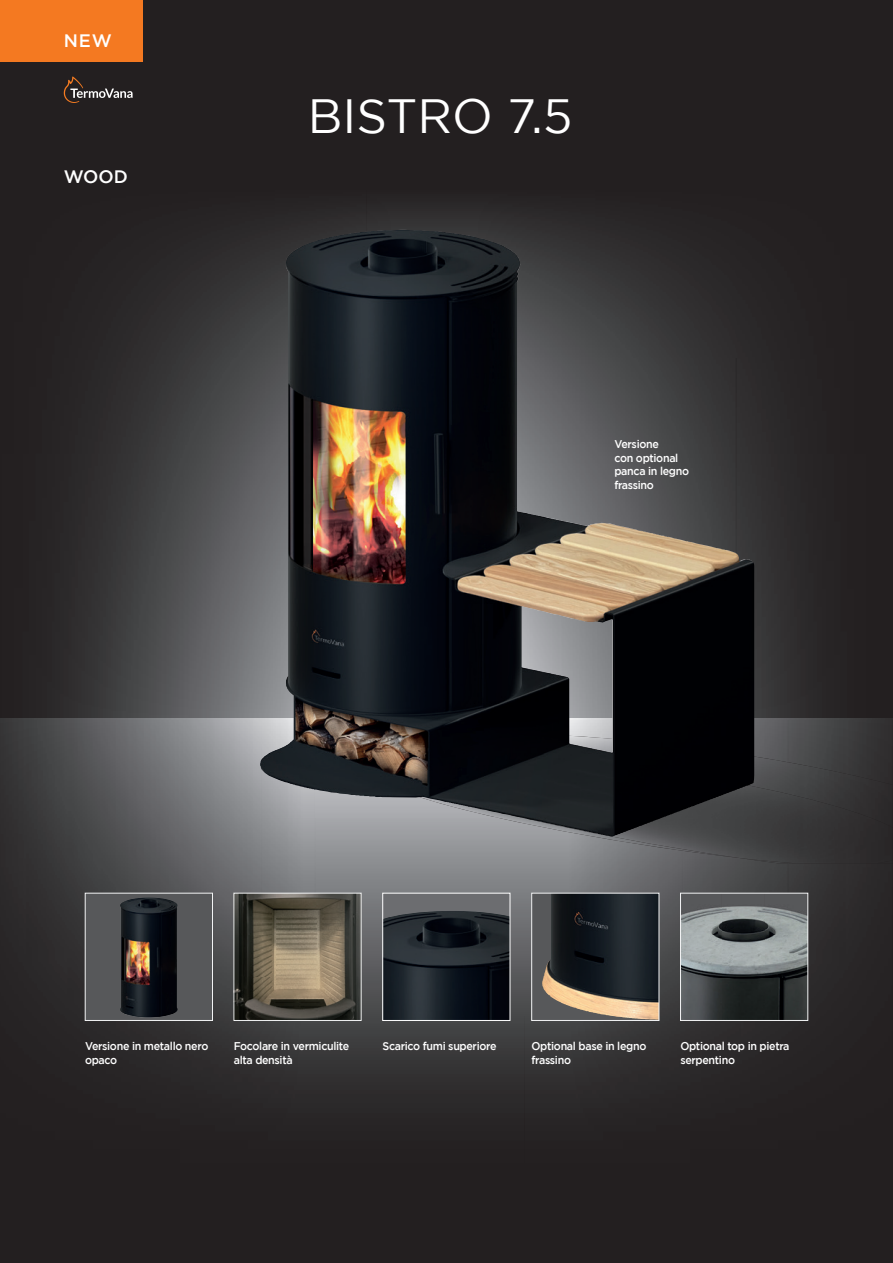
<style>
.page{position:relative;width:893px;height:1263px;background:#fff}
.page>*{position:absolute;margin:0;border:0;box-sizing:border-box;transform-origin:0 0}
.t1{font:48px "Gotham";color:#fff}
.t2{font:500 18px "Gotham";color:#fff}
.t3{font:500 11.25px/13.5px "Gotham";letter-spacing:-.03em;color:#fff;scale:.95 1}
</style>
<div class="page">
<img style="left:0;top:0;width:893px;height:718px">
<img style="left:0;top:1016px;width:893px;height:247px">
<img style="left:0;top:719px;width:262px;height:297px">
<img style="left:315px;top:818px;width:368px;height:198px">
<img style="left:788px;top:719px;width:105px;height:297px">
<img style="left:683px;top:863px;width:105px;height:30px">
<img style="left:315px;top:719px;width:210px;height:99px">
<img style="left:525px;top:719px;width:263px;height:14px">
<div style="left:0;top:0;width:142px;height:62px;background:#f47921"></div>
<div style="left:85px;top:893px;width:127px;height:127px;background:#57585a"></div>
<img style="left:120px;top:897px;width:58px;height:120px">
<div style="left:85px;top:893px;width:128px;height:127px;border:1px solid #f2f3f4"></div>
<div style="left:383px;top:893px;width:127px;height:127px;background:#6c6d70"></div>
<img style="left:385px;top:911px;width:123px;height:107px">
<img style="left:682px;top:895px;width:124px;height:123px">
<div style="left:680px;top:893px;width:128px;height:127px;border:1px solid #f2f3f4"></div>
<svg style="left:533px;top:895px;width:124px;height:123px"></svg>
<img style="left:542px;top:895px;width:38px;height:114px">
<div style="left:531px;top:893px;width:128px;height:127px;border:1px solid #f2f3f4"></div>
<img style="left:374px;top:733px;width:519px;height:130px">
<img style="left:380px;top:755px;width:513px;height:108px">
<img style="left:260px;top:230px;width:196px;height:574px">
<img style="left:236px;top:895px;width:123px;height:123px">
<svg style="left:64px;top:77px;width:69px;height:26px"></svg>
<h2 class="t2" style="left:64px;top:31px;width:50px">NEW</h2>
<h2 class="t2" style="left:64px;top:167px;width:66px">WOOD</h2>
<h1 class="t1" style="left:308px;top:89px;width:266px">BISTRO 7.5</h1>
<p class="t3" style="left:614px;top:437px;width:80px">Versione<br>con optional panca in legno frassino</p>
<p class="t3" style="left:85px;top:1039px;width:131px">Versione in metallo nero opaco</p>
<p class="t3" style="left:383px;top:1039px;width:121px">Scarico fumi superiore</p>
<p class="t3" style="left:680px;top:1039px;width:116px">Optional top in pietra serpentino</p>
<p class="t3" style="left:234px;top:1039px;width:123px">Focolare in vermiculite alta densità</p>
<p class="t3" style="left:532px;top:1039px;width:122px">Optional base in legno frassino</p>
</div>
